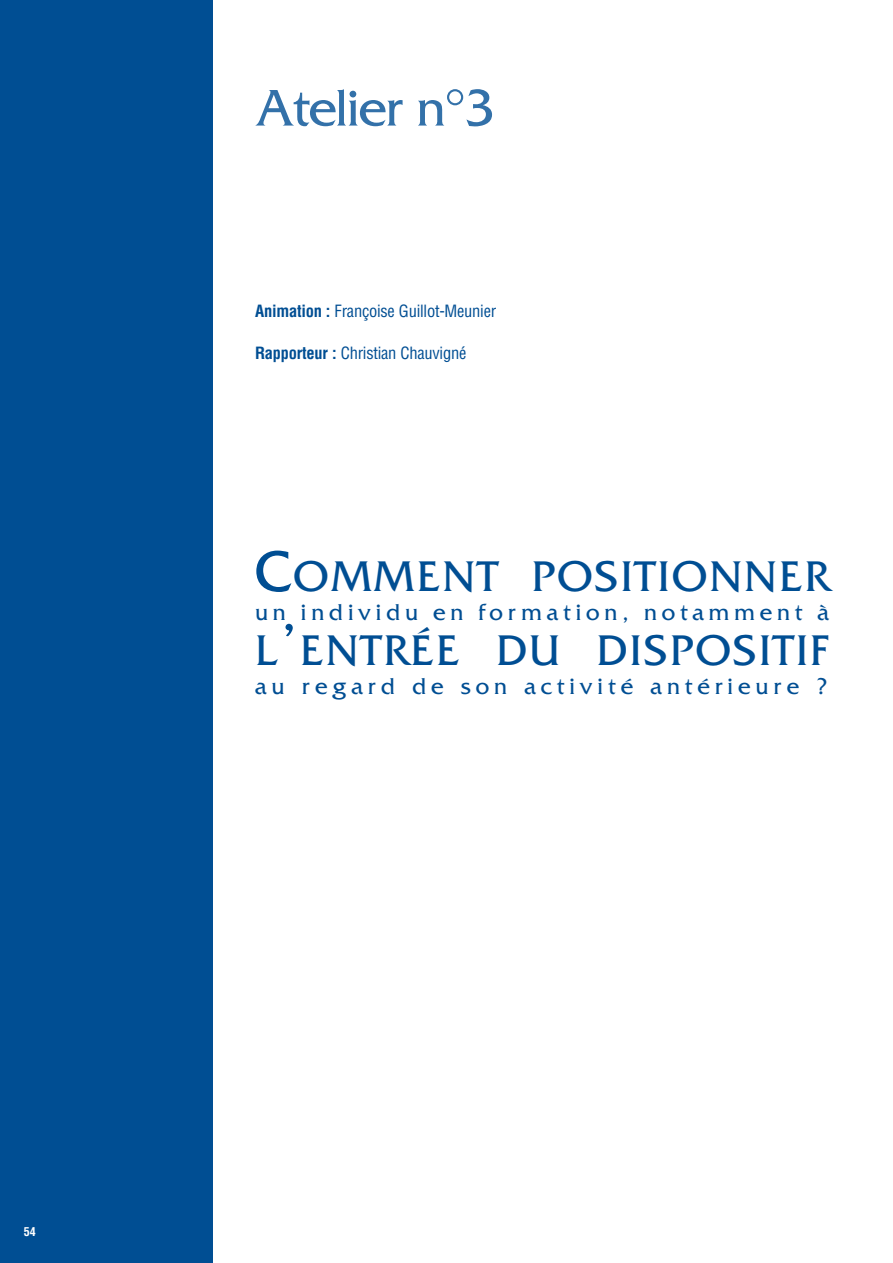
<style>
.page{position:relative;width:893px;height:1263px;background:#fff}
.page>*{position:absolute;margin:0;border:0;box-sizing:border-box;transform-origin:0 0}
.t1{font:54px "Friz Quadrata";color:#3371a9}
.t2{font:45px "Friz Quadrata";letter-spacing:.055em;color:#004e93}
.t3{font:24px "Friz Quadrata";letter-spacing:.205em;color:#004e93}
.t4{font:condensed 16.5px "Helvetica";letter-spacing:-.015em;color:#004e93}
.t5{font:700 condensed 12px "Helvetica";color:#fff}
.s1{font-weight:700}
.s2{font-size:60px}
</style>
<div class="page">
<div style="left:0;top:0;width:213px;height:1263px;background:#004e93"></div>
<p class="t5" style="left:24px;top:1224px;width:13px">54</p>
<h1 class="t1" style="left:255px;top:78px;width:241px">Atelier n°3</h1>
<p class="t4" style="left:255px;top:301px;width:243px"><span class="s1">Animation :</span> Françoise Guillot-Meunier</p>
<p class="t4" style="left:255px;top:343px;width:213px"><span class="s1">Rapporteur :</span> Christian Chauvigné</p>
<h2 class="t2" style="left:255px;top:551px;width:74px"><span class="s2">C</span>omment</h2>
<h2 class="t2" style="left:532px;top:551px;width:174px">positionne</h2>
<h2 class="t2" style="left:805px;top:551px;width:26px">r</h2>
<p class="t3" style="left:255px;top:599px;width:575px">un individu en formation, notamment à</p>
<h2 class="t2" style="left:255px;top:625px;width:73px">l<span class="s2">’</span>ent</h2>
<h2 class="t2" style="left:384px;top:625px;width:51px">rée</h2>
<h2 class="t2" style="left:497px;top:625px;width:334px">du dispositif</h2>
<p class="t3" style="left:255px;top:673px;width:574px">au regard de son activité antérieure ?</p>
</div>
